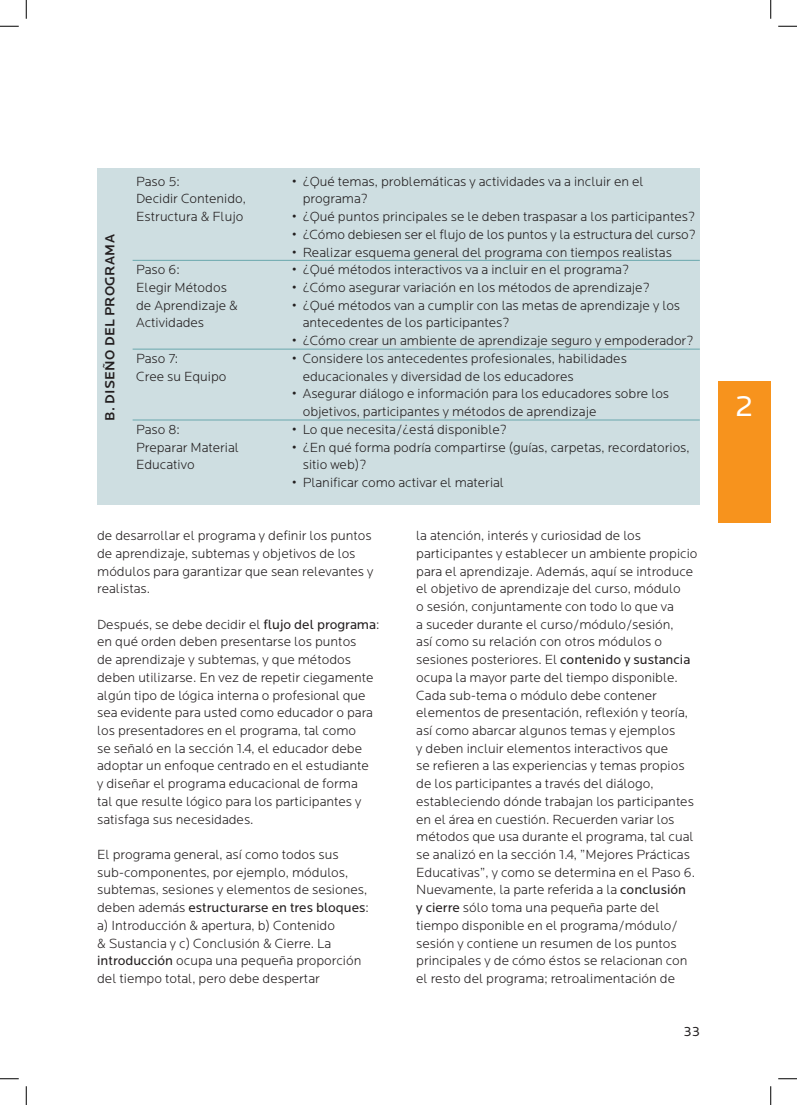
<style>
.page{position:relative;width:797px;height:1105px;background:#fff}
.page>*{position:absolute;margin:0;border:0;box-sizing:border-box;transform-origin:0 0}
.t1{font:30px "Locator";color:#fff}
.Brød{font:300 13.75px/17.8px "Locator";color:#231f20}
.MR_2{font:500 13.75px "Locator";letter-spacing:.02em;color:#231f20}
.t2{font:13.75px "Locator";color:#231f20}
.s1{font-weight:400}
</style>
<div class="page">
<div style="left:717px;top:381px;width:53px;height:141px;background:#f7931d"></div>
<div style="left:97px;top:168px;width:602px;height:337px;background:#cedee1"></div>
<hr style="left:133px;top:260px;width:566px;height:1px;background:#69a7ad">
<hr style="left:133px;top:349px;width:566px;height:1px;background:#69a7ad">
<hr style="left:133px;top:420px;width:566px;height:1px;background:#69a7ad">
<svg style="left:0;top:25px;width:19px;height:2px"></svg>
<svg style="left:778px;top:25px;width:19px;height:2px"></svg>
<svg style="left:0;top:1078px;width:19px;height:1px"></svg>
<svg style="left:778px;top:1078px;width:19px;height:1px"></svg>
<svg style="left:25px;top:0;width:2px;height:19px"></svg>
<svg style="left:25px;top:1086px;width:2px;height:19px"></svg>
<svg style="left:770px;top:0;width:1px;height:19px"></svg>
<svg style="left:770px;top:1086px;width:1px;height:19px"></svg>
<p class="MR_2" style="left:102px;top:420px;width:188px;rotate:-90deg">B. DISEÑO DEL PROGRAMA</p>
<p class="Brød" style="left:136px;top:173px;width:45px">Paso 5:</p>
<p class="Brød" style="left:136px;top:190px;width:111px">Decidir Contenido,<br>Estructura &amp; Flujo</p>
<p class="Brød" style="left:136px;top:261px;width:45px">Paso 6:</p>
<p class="Brød" style="left:136px;top:279px;width:103px">Elegir Métodos de Aprendizaje &amp;<br>Actividades</p>
<p class="Brød" style="left:136px;top:350px;width:44px">Paso 7:</p>
<p class="Brød" style="left:136px;top:368px;width:92px">Cree su Equipo</p>
<p class="Brød" style="left:136px;top:421px;width:45px">Paso 8:</p>
<p class="Brød" style="left:136px;top:438px;width:104px">Preparar Material<br>Educativo</p>
<p class="Brød" style="left:303px;top:173px;width:342px;text-indent:-11px">• ¿Qué temas, problemáticas y actividades va a incluir en el programa?</p>
<p class="Brød" style="left:292px;top:208px;width:404px">• ¿Qué puntos principales se le deben traspasar a los participantes?</p>
<p class="Brød" style="left:292px;top:226px;width:405px">• ¿Cómo debiesen ser el flujo de los puntos y la estructura del curso?</p>
<p class="Brød" style="left:292px;top:244px;width:381px">• Realizar esquema general del programa con tiempos realistas</p>
<p class="Brød" style="left:292px;top:261px;width:338px">• ¿Qué métodos interactivos va a incluir en el programa?</p>
<p class="Brød" style="left:292px;top:279px;width:359px">• ¿Cómo asegurar variación en los métodos de aprendizaje?</p>
<p class="Brød" style="left:303px;top:297px;width:379px;text-indent:-11px">• ¿Qué métodos van a cumplir con las metas de aprendizaje y los antecedentes de los participantes?</p>
<p class="Brød" style="left:292px;top:332px;width:402px">• ¿Cómo crear un ambiente de aprendizaje seguro y empoderador?</p>
<p class="Brød" style="left:303px;top:350px;width:326px;text-indent:-11px">• Considere los antecedentes profesionales, habilidades educacionales y diversidad de los educadores</p>
<p class="Brød" style="left:303px;top:385px;width:368px;text-indent:-11px">• Asegurar diálogo e información para los educadores sobre los objetivos, participantes y métodos de aprendizaje</p>
<p class="Brød" style="left:292px;top:421px;width:216px">• Lo que necesita/¿está disponible?</p>
<p class="Brød" style="left:303px;top:438px;width:388px;text-indent:-11px">• ¿En qué forma podría compartirse (guías, carpetas, recordatorios, sitio web)?</p>
<p class="Brød" style="left:292px;top:474px;width:213px">• Planificar como activar el material</p>
<p class="Brød" style="left:97px;top:527px;width:278px">de desarrollar el programa y definir los puntos de aprendizaje, subtemas y objetivos de los módulos para garantizar que sean relevantes y realistas.</p>
<p class="Brød" style="left:97px;top:616px;width:284px">Después, se debe decidir el <span class="s1">flujo del programa</span>: en qué orden deben presentarse los puntos<br>de aprendizaje y subtemas, y que métodos deben utilizarse. En vez de repetir ciegamente algún tipo de lógica interna o profesional que sea evidente para usted como educador o para los presentadores en el programa, tal como<br>se señaló en la sección 1.4, el educador debe adoptar un enfoque centrado en el estudiante<br>y diseñar el programa educacional de forma<br>tal que resulte lógico para los participantes y satisfaga sus necesidades.</p>
<p class="Brød" style="left:97px;top:846px;width:273px">El programa general, así como todos sus sub-componentes, por ejemplo, módulos, subtemas, sesiones y elementos de sesiones, deben además <span class="s1">estructurarse en tres bloques</span>: a) Introducción &amp; apertura, b) Contenido<br>&amp; Sustancia y c) Conclusión &amp; Cierre. La <span class="s1">introducción</span> ocupa una pequeña proporción del tiempo total, pero debe despertar</p>
<p class="Brød" style="left:416px;top:527px;width:283px">la atención, interés y curiosidad de los participantes y establecer un ambiente propicio para el aprendizaje. Además, aquí se introduce el objetivo de aprendizaje del curso, módulo<br>o sesión, conjuntamente con todo lo que va<br>a suceder durante el curso/módulo/sesión,<br>así como su relación con otros módulos o sesiones posteriores. El <span class="s1">contenido y sustancia </span>ocupa la mayor parte del tiempo disponible.<br>Cada sub-tema o módulo debe contener elementos de presentación, reflexión y teoría, así como abarcar algunos temas y ejemplos<br>y deben incluir elementos interactivos que<br>se refieren a las experiencias y temas propios de los participantes a través del diálogo, estableciendo dónde trabajan los participantes en el área en cuestión. Recuerden variar los métodos que usa durante el programa, tal cual se analizó en la sección 1.4, ”Mejores Prácticas Educativas”, y como se determina en el Paso 6.<br>Nuevamente, la parte referida a la <span class="s1">conclusión<br>y cierre</span> sólo toma una pequeña parte del tiempo disponible en el programa/módulo/ sesión y contiene un resumen de los puntos principales y de cómo éstos se relacionan con el resto del programa; retroalimentación de</p>
<p class="t2" style="left:684px;top:1024px;width:17px">33</p>
<h1 class="t1" style="left:735px;top:390px;width:19px">2</h1>
</div>
